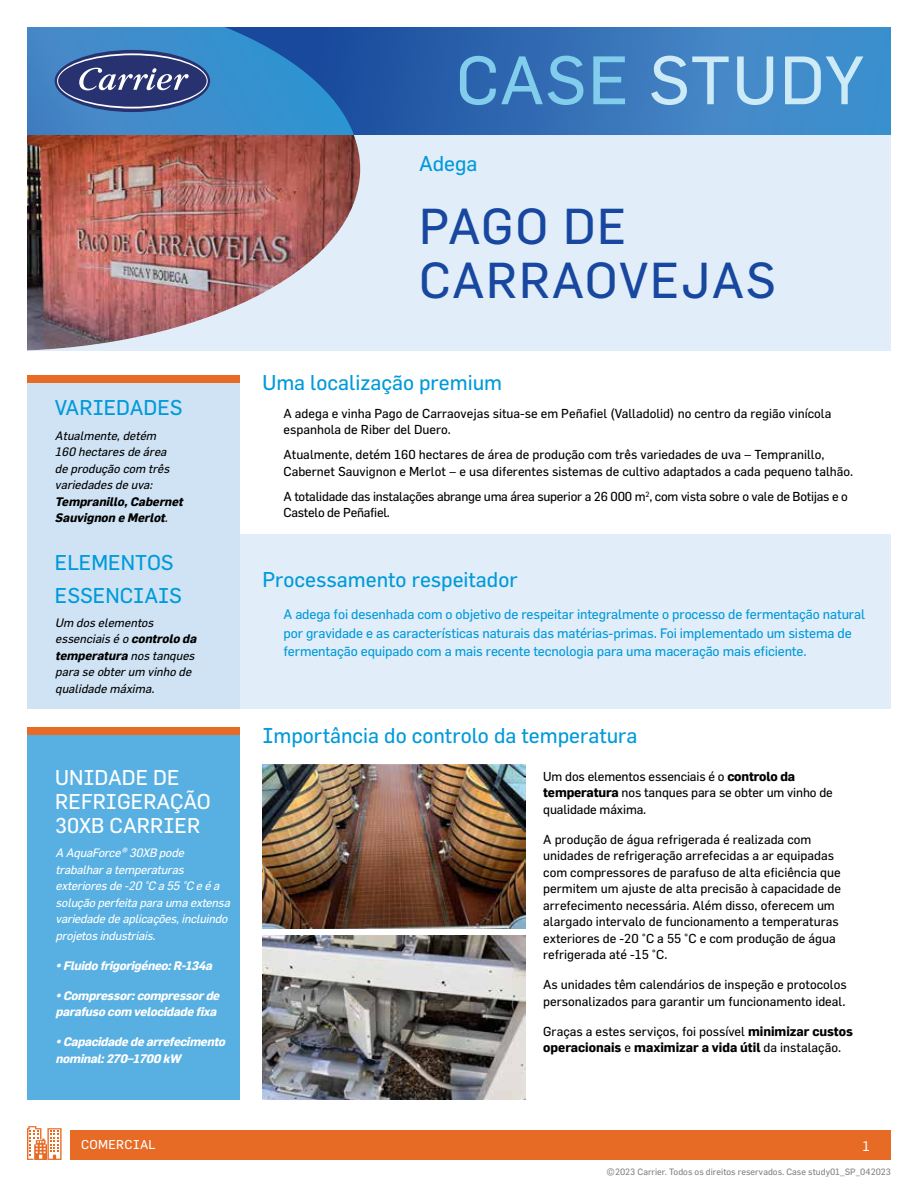
<style>
.page{position:relative;width:918px;height:1188px;background:#fff}
.page>*{position:absolute;margin:0;border:0;box-sizing:border-box;transform-origin:0 0}
.t1{font:67.05px "Flama Basic";letter-spacing:.02em;color:#ccebf7}
.t2{font:49.5px/54px "Flama";letter-spacing:.03em;color:#17479e}
.t3{font:21px/33px "Flama";color:#009ada}
.t4{font:21px/24px "Flama";color:#fff}
.t5{font:13.5px/18.5px "Flama";letter-spacing:-.01em;color:#009ada}
.t6{font:13.5px "Flama Basic";color:#fff}
.t7{font:12.75px/16.5px "Flama";color:#000}
.t8{font:12.75px/16.5px "Flama";letter-spacing:-.02em;color:#000}
.t9{font:12.6px "Flama";letter-spacing:.025em;color:#fff}
.t10{font:italic 12px/16.5px "Flama";color:#000}
.t11{font:italic 12px/16.5px "Flama";color:#fff}
.t12{font:italic 700 12px/16.5px "Flama";color:#fff}
.t13{font:italic 700 12px/16.5px "Flama";color:#000}
.t14{font:9px "Flama";color:#808285}
.s1{color:#81cdeb}
.s2{font-weight:400}
.s3{font-weight:700}
</style>
<div class="page">
<svg style="left:27px;top:27px;width:864px;height:108px;background:#3776b8"></svg>
<div style="left:27px;top:535px;width:864px;height:174px;background:#e1edf9"></div>
<div style="left:27px;top:376px;width:213px;height:333px;background:#cfe3f5"></div>
<div style="left:27px;top:375px;width:213px;height:8px;background:#e76a25"></div>
<div style="left:27px;top:135px;width:864px;height:216px;background:#e1edf9"></div>
<img style="left:27px;top:135px;width:333px;height:216px">
<div style="left:71px;top:1131px;width:820px;height:29px;background:#e76a25"></div>
<svg style="left:27px;top:1126px;width:35px;height:34px"></svg>
<div style="left:27px;top:728px;width:213px;height:371px;background:#58b0e2"></div>
<div style="left:27px;top:728px;width:213px;height:7px;background:#e76a25"></div>
<img style="left:262px;top:936px;width:264px;height:163px">
<img style="left:262px;top:764px;width:264px;height:165px">
<h1 class="t1" style="left:456px;top:33px;width:410px"><span class="s1">CASE</span> STUDY</h1>
<h3 class="t3" style="left:419px;top:146px;width:60px">Adega</h3>
<h2 class="t2" style="left:419px;top:198px;width:358px">PAGO DE<br>CARRAOVEJAS</h2>
<h3 class="t3" style="left:55px;top:390px;width:129px">VARIEDADES</h3>
<p class="t10" style="left:55px;top:427px;width:119px">Atualmente,detém<br>160 hectares de área de produção com três variedades de uva:</p>
<p class="t13" style="left:55px;top:492px;width:133px">Tempranillo,Cabernet<br>Sauvignon e Merlot<span class="s2">.</span></p>
<h3 class="t3" style="left:55px;top:545px;width:129px">ELEMENTOS<br>ESSENCIAIS</h3>
<p class="t10" style="left:55px;top:614px;width:146px">Um dos elementos essenciais é o <span class="s3">controlo da temperatura</span> nos tanques para se obterum vinho de qualidade máxima.</p>
<h3 class="t4" style="left:55px;top:765px;width:157px">UNIDADE DE<br>REFRIGERAÇÃO<br>30XB CARRIER</h3>
<p class="t11" style="left:56px;top:844px;width:179px">A AquaForce® 30XB pode trabalhara temperaturas exterioresde -20 °C a 55 °C e é a solução perfeita para uma extensa variedade de aplicações,incluindo projetosindustriais.</p>
<p class="t12" style="left:56px;top:956px;width:161px">•Fluido frigorigéneo:R-134a</p>
<p class="t12" style="left:56px;top:986px;width:169px">•Compressor:compressorde parafuso com velocidadefixa</p>
<p class="t12" style="left:56px;top:1033px;width:174px">•Capacidadedearrefecimento nominal:270–1700 kW</p>
<h3 class="t3" style="left:262px;top:365px;width:241px">Uma localização premium</h3>
<p class="t7" style="left:284px;top:405px;width:549px">A adega e vinha Pago de Carraovejas situa-se em Peñafiel (Valladolid) no centro da região vinícola espanhola de Riber del Duero.</p>
<p class="t7" style="left:284px;top:446px;width:571px">Atualmente, detém 160 hectares de área de produção com três variedades de uva – Tempranillo,<br>Cabernet Sauvignon e Merlot – e usa diferentes sistemas de cultivo adaptados a cada pequeno talhão.</p>
<p class="t8" style="left:283px;top:488px;width:566px">A totalidade das instalações abrange uma área superior a 26 000 m<sup>2</sup>, com vista sobre o vale de Botijas e o<br>Castelo de Peñafiel.</p>
<h3 class="t3" style="left:262px;top:563px;width:257px">Processamento respeitador</h3>
<p class="t5" style="left:284px;top:605px;width:583px">A adega foi desenhada com o objetivo de respeitar integralmente o processo de fermentação natural por gravidade e as características naturais das matérias-primas. Foi implementado um sistema de fermentação equipado com a mais recente tecnologia para uma maceração mais eficiente.</p>
<h3 class="t3" style="left:262px;top:718px;width:377px">Importância do controlo da temperatura</h3>
<p class="t7" style="left:543px;top:768px;width:291px">Um dos elementos essenciais é o <span class="s3">controlo da temperatura</span> nos tanques para se obter um vinho de qualidade máxima.</p>
<p class="t7" style="left:543px;top:831px;width:299px">A produção de água refrigerada é realizada com unidades de refrigeração arrefecidas a ar equipadas com compressores de parafuso de alta eficiência que permitem um ajuste de alta precisão à capacidade de arrefecimento necessária. Além disso, oferecem um alargado intervalo de funcionamento a temperaturas exteriores de -20 °C a 55 °C e com produção de água refrigerada até -15 °C.</p>
<p class="t7" style="left:543px;top:976px;width:305px">As unidades têm calendários de inspeção e protocolos personalizados para garantir um funcionamento ideal.</p>
<p class="t7" style="left:543px;top:1023px;width:311px">Graças a estes serviços, foi possível <span class="s3">minimizar custos operacionais</span> e <span class="s3">maximizar a vida útil</span> da instalação.</p>
<p class="t9" style="left:81px;top:1137px;width:76px">COMERCIAL</p>
<p class="t6" style="left:863px;top:1137px;width:8px">1</p>
<p class="t14" style="left:607px;top:1166px;width:286px">©2023 Carrier. Todos os direitos reservados. Case study01_SP_042023</p>
</div>
